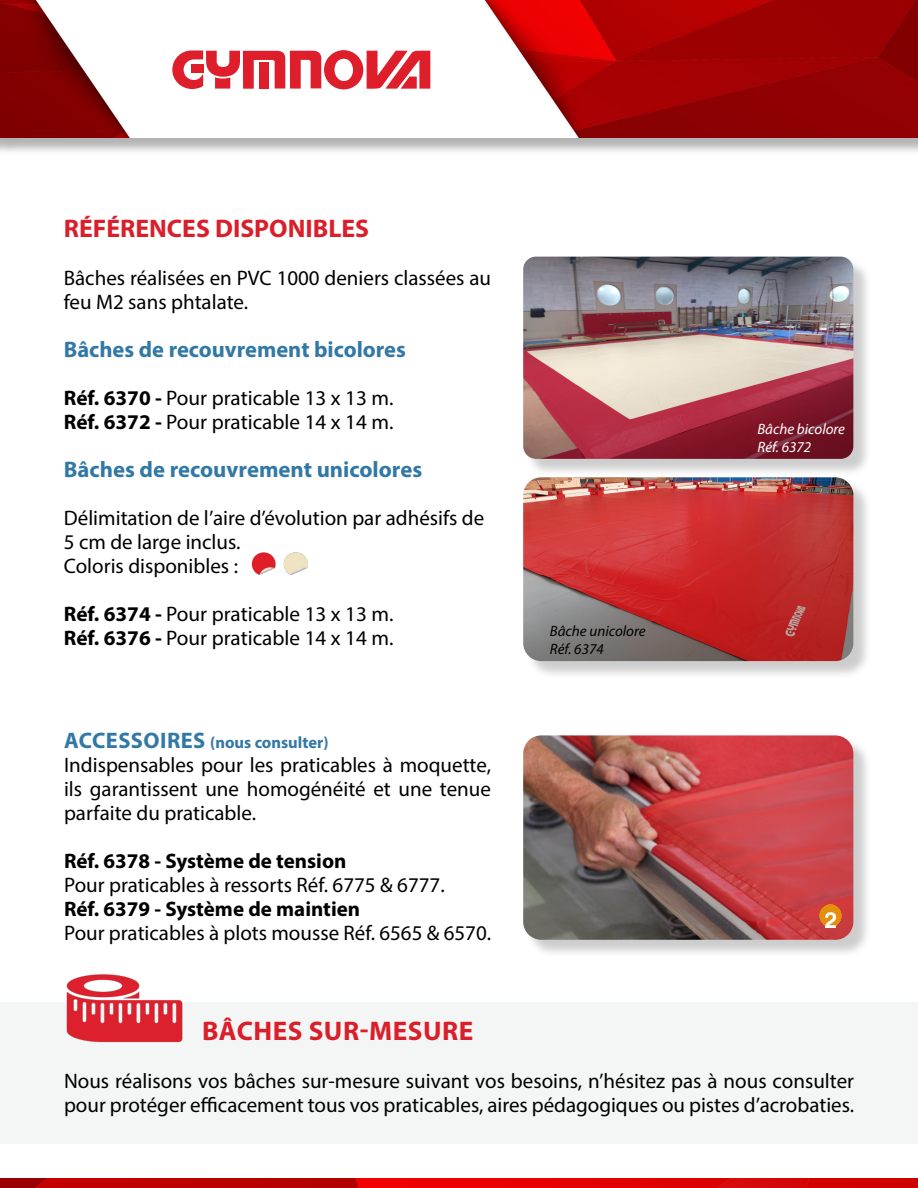
<style>
.page{position:relative;width:918px;height:1188px;background:#fff}
.page>*{position:absolute;margin:0;border:0;box-sizing:border-box;transform-origin:0 0}
.t1{font:700 27px "Myriad Pro";letter-spacing:.02em;color:#da1f2a}
.t2{font:700 25.5px "Myriad Pro";color:#da1f2a}
.t3{font:700 22.5px "Myriad Pro";color:#3278a7}
.t4{font:21px/24px "Myriad Pro";color:#000}
.t5{font:700 21px "Myriad Pro";color:#000}
.t6{font:700 16.5px "Myriad Pro";color:#3278a7}
.t7{font:italic 15px/18px "Myriad Pro";color:#000}
.t8{font:italic 15px/18px "Myriad Pro";color:#fff}
.s1{font-weight:700}
.s2{font-size:22.5px}
</style>
<div class="page">
<div style="left:0;top:1002px;width:918px;height:142px;background:#f4f5f5"></div>
<img style="left:66px;top:974px;width:117px;height:69px">
<div style="left:525px;top:738px;width:347px;height:221px;background:#000;opacity:.2"></div>
<img style="left:523px;top:735px;width:330px;height:205px">
<div style="left:2px;top:0;width:916px;height:156px;background:#000;opacity:.3"></div>
<img style="left:0;top:0;width:918px;height:137px">
<svg style="left:172px;top:50px;width:258px;height:39px"></svg>
<img style="left:0;top:1178px;width:918px;height:10px">
<img style="left:816px;top:904px;width:29px;height:24px">
<div style="left:525px;top:480px;width:347px;height:200px;background:#000;opacity:.2"></div>
<img style="left:523px;top:478px;width:330px;height:183px">
<div style="left:525px;top:259px;width:347px;height:219px;background:#000;opacity:.2"></div>
<img style="left:523px;top:257px;width:330px;height:202px">
<img style="left:251px;top:552px;width:25px;height:23px">
<img style="left:283px;top:552px;width:25px;height:23px">
<p class="t2" style="left:64px;top:212px;width:307px">RÉFÉRENCES DISPONIBLES</p>
<p class="t4" style="left:64px;top:266px;width:429px">Bâches réalisées en PVC 1000 deniers classées au feu M2 sans phtalate.</p>
<p class="t3" style="left:64px;top:335px;width:344px">Bâches de recouvrement bicolores</p>
<p class="t4" style="left:64px;top:386px;width:331px"><span class="s1">Réf. 6370 -</span> Pour praticable 13 x 13 m.<br><span class="s1">Réf. 6372 -</span> Pour praticable 14 x 14 m.</p>
<p class="t3" style="left:64px;top:455px;width:360px">Bâches de recouvrement unicolores</p>
<p class="t4" style="left:64px;top:506px;width:422px">Délimitation de l’aire d’évolution par adhésifs de<br>5 cm de large inclus.<br>Coloris disponibles :</p>
<p class="t4" style="left:64px;top:602px;width:331px"><span class="s1">Réf. 6374 -</span> Pour praticable 13 x 13 m.<br><span class="s1">Réf. 6376 -</span> Pour praticable 14 x 14 m.</p>
<p class="t6" style="left:64px;top:732px;width:266px"><span class="s2">ACCESSOIRES</span> (nous consulter)</p>
<p class="t4" style="left:64px;top:753px;width:429px;text-align:justify">Indispensables pour les praticables à moquette, ils garantissent une homogénéité et une tenue parfaite du praticable.</p>
<p class="t5" style="left:64px;top:847px;width:284px">Réf. 6378 - Système de tension</p>
<p class="t4" style="left:64px;top:873px;width:382px">Pour praticables à ressorts Réf. 6775 &amp; 6777.</p>
<p class="t5" style="left:64px;top:895px;width:298px">Réf. 6379 - Système de maintien</p>
<p class="t4" style="left:64px;top:921px;width:429px">Pour praticables à plots mousse Réf. 6565 &amp; 6570.</p>
<p class="t7" style="left:550px;top:622px;width:97px">Bâche unicolore<br>Réf. 6374</p>
<p class="t8" style="left:757px;top:420px;width:89px">Bâche bicolore<br>Réf. 6372</p>
<p class="t1" style="left:202px;top:1014px;width:273px">BÂCHES SUR-MESURE</p>
<p class="t4" style="left:64px;top:1069px;width:792px">Nous réalisons vos bâches sur-mesure suivant vos besoins, n’hésitez pas à nous consulter pour protéger efficacement tous vos praticables, aires pédagogiques ou pistes d’acrobaties.</p>
</div>
